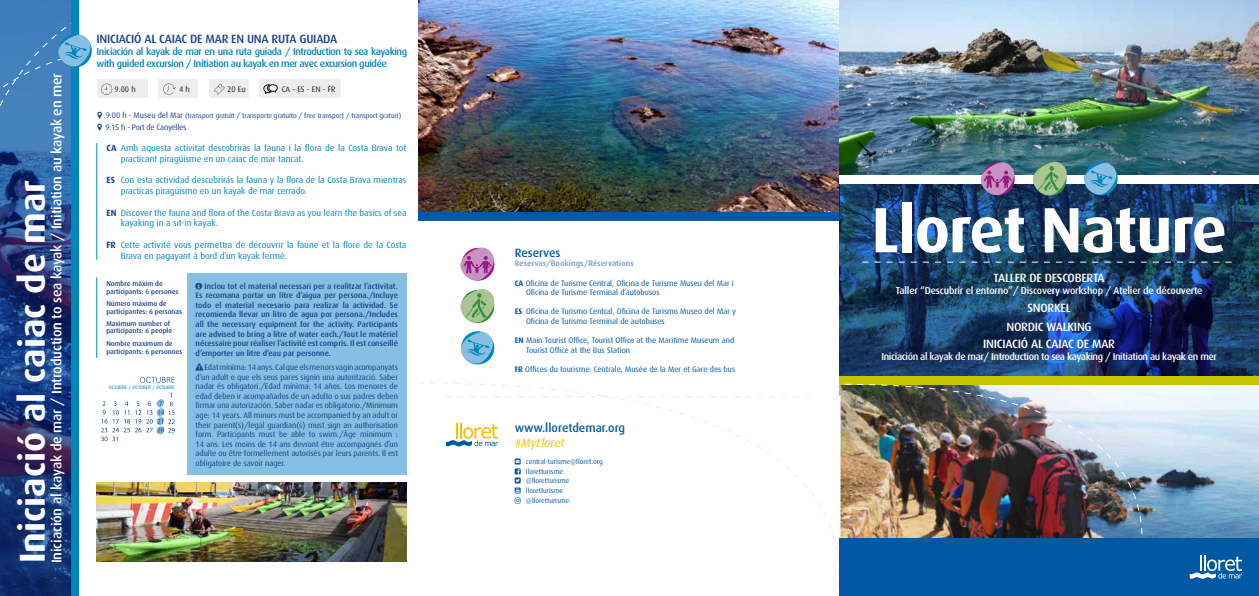
<style>
.page{position:relative;width:1259px;height:596px;background:#fff}
.page>*{position:absolute;margin:0;border:0;box-sizing:border-box;transform-origin:0 0}
.t1{font:700 64px "Dax";letter-spacing:-.02em;color:#fff}
.t2{font:700 36px "Dax";color:#fff}
.t3{font:500 14px "Dax";letter-spacing:-.01em;color:#fff}
.t4{font:500 12px "Dax";letter-spacing:-.02em;color:#fff}
.t5{font:500 12px "Dax";letter-spacing:-.02em;color:#18428c}
.t6{font:500 12px "Dax";color:#0059a2}
.t7{font:italic 12px "Dax";color:#fcbf00}
.t8{font:500 10px/12px "Dax";letter-spacing:-.04em;color:#0086bf}
.t9{font:500 10px "Dax";letter-spacing:-.04em;color:#fff}
.t10{font:500 10px "Dax";letter-spacing:-.02em;color:#fff}
.t11{font:9px/10.8px "Dax";color:#0086bf}
.t12{font:8px/9.6px "Dax";letter-spacing:-.005em;color:#18428c;text-align:justify}
.t13{font:500 8px/9.6px "Dax";color:#18428c;text-align:justify}
.t14{font:8px/9.6px "Dax";color:#0059a2}
.t15{font:700 8px "Dax";color:#8aa3d3}
.t16{font:8px "Dax";color:#1d1d1b}
.t17{font:8px "Dax";letter-spacing:-.025em;color:#18428c}
.t18{font:500 7px/7.4px "Dax";color:#18428c}
.t19{font:7px "Dax";color:#18428c}
.t20{font:7px/9.5px "Dax";color:#0059a2}
.t21{font:5px "Dax";color:#0086bf}
.s1{font-size:8px}
.s2{font-weight:700;color:#18428c}
.s3{font-weight:700}
</style>
<div class="page">
<img style="left:1244px;top:385px;width:15px;height:153px">
<img style="left:418px;top:0;width:421px;height:212px">
<div style="left:418px;top:212px;width:421px;height:8px;background:#0059a2"></div>
<svg style="left:460px;top:247px;width:34px;height:76px"></svg>
<svg style="left:443px;top:383px;width:396px;height:212px"></svg>
<img style="left:0;top:258px;width:71px;height:337px">
<div style="left:71px;top:0;width:8px;height:595px;background:#0086bf"></div>
<svg style="left:460px;top:331px;width:33px;height:34px"></svg>
<div style="left:97px;top:80px;width:50px;height:18px;background:#ededed"></div>
<div style="left:158px;top:80px;width:40px;height:18px;background:#ededed"></div>
<svg style="left:163px;top:83px;width:13px;height:12px"></svg>
<div style="left:209px;top:80px;width:40px;height:18px;background:#ededed"></div>
<svg style="left:214px;top:83px;width:11px;height:12px"></svg>
<div style="left:259px;top:80px;width:82px;height:18px;background:#ededed"></div>
<svg style="left:263px;top:84px;width:15px;height:10px"></svg>
<hr style="left:97px;top:143px;width:1px;height:116px;background:#0086bf">
<hr style="left:97px;top:277px;width:1px;height:80px;background:#0086bf">
<img style="left:97px;top:482px;width:309px;height:79px">
<svg style="left:140px;top:376px;width:35px;height:6px"></svg>
<svg style="left:101px;top:393px;width:74px;height:48px"></svg>
<img style="left:840px;top:0;width:419px;height:175px">
<svg style="left:839px;top:184px;width:420px;height:192px;background:#183d64"></svg>
<svg style="left:862px;top:262px;width:369px;height:1px"></svg>
<div style="left:840px;top:376px;width:419px;height:9px;background:#c6c600"></div>
<img style="left:616px;top:312px;width:628px;height:270px">
<div style="left:839px;top:538px;width:420px;height:57px;background:#0059a2"></div>
<svg style="left:1189px;top:555px;width:53px;height:23px"></svg>
<svg style="left:978px;top:162px;width:36px;height:35px"></svg>
<svg style="left:1030px;top:161px;width:36px;height:36px"></svg>
<svg style="left:1082px;top:162px;width:34px;height:35px"></svg>
<div style="left:187px;top:273px;width:219px;height:201px;background:#86bfe1"></div>
<svg style="left:515px;top:458px;width:6px;height:44px"></svg>
<svg style="left:0;top:0;width:124px;height:258px"></svg>
<h3 class="t3" style="left:49px;top:563px;width:491px;rotate:-90deg">Iniciación al kayak de mar / Introduction to sea kayak / Initiation au kayak en mer</h3>
<h2 class="t2" style="left:12px;top:563px;width:385px;rotate:-90deg">Iniciació al caiac de mar</h2>
<h3 class="t5" style="left:97px;top:32px;width:242px">INICIACIÓ AL CAIAC DE MAR EN UNA RUTA GUIADA</h3>
<p class="t8" style="left:97px;top:46px;width:312px">Iniciación al kayak de mar en una ruta guiada / Introduction to sea kayaking with guided excursion / Initiation au kayak en mer avec excursion guidée</p>
<p class="t16" style="left:114px;top:85px;width:23px">9.00 h</p>
<p class="t16" style="left:179px;top:85px;width:12px">4 h</p>
<p class="t16" style="left:227px;top:85px;width:20px">20 Eu</p>
<p class="t16" style="left:282px;top:85px;width:55px">CA - ES - EN - FR</p>
<p class="t19" style="left:106px;top:111px;width:297px"><span class="s1">9:00 h - Museu del Mar</span> (transport gratuït / transporte gratuito / free transport / transport gratuit)</p>
<p class="t17" style="left:105px;top:122px;width:82px">9:15 h - Port de Canyelles</p>
<p class="t11" style="left:121px;top:142px;width:287px;text-indent:-14px"><span class="s2">CA</span> Amb aquesta activitat descobriràs la fauna i la flora de la Costa Brava tot practicant piragüisme en un caiac de mar tancat.</p>
<p class="t11" style="left:121px;top:175px;width:287px;text-indent:-14px"><span class="s2">ES</span> Con esta actividad descubrirás la fauna y la flora de la Costa Brava mientras practicas piragüismo en un kayak de mar cerrado.</p>
<p class="t11" style="left:121px;top:207px;width:287px;text-indent:-14px"><span class="s2">EN</span> Discover the fauna and flora of the Costa Brava as you learn the basics of sea kayaking in a sit-in kayak.</p>
<p class="t11" style="left:121px;top:239px;width:287px;text-indent:-14px"><span class="s2">FR</span> Cette activité vous permettra de découvrir la faune et la flore de la Costa<br>Brava en pagayant à bord d’un kayak fermé.</p>
<p class="t18" style="left:106px;top:280px;width:74px">Nombre màxim de participants: 6 persones</p>
<p class="t18" style="left:106px;top:300px;width:77px">Número máximo de participantes: 6 personas</p>
<p class="t18" style="left:106px;top:320px;width:67px">Maximum number of participants: 6 people</p>
<p class="t18" style="left:106px;top:339px;width:78px;line-height:8.4px">Nombre maximum de participants: 6 personnes</p>
<p class="t21" style="left:109px;top:384px;width:67px">OCTUBRE / OCTOBER / OCTOBRE</p>
<p class="t13" style="left:196px;top:281px;width:204px;text-indent:9px">Inclou tot el material necessari per a realitzar l’activitat.<br>Es recomana portar un litre d’aigua per persona./Incluye todo el material necesario para realizar la actividad. Se recomienda llevar un litro de agua por persona./Includes all the necessary equipment for the activity. Participants are advised to bring a litre of water each./Tout le matériel nécessaire pour réaliser l’activité est compris. Il est conseillé d’emporter un litre d’eau par personne.</p>
<p class="t12" style="left:196px;top:362px;width:204px">❑Edat mínima: 14 anys. Cal que els menors vagin acompanyats d’un adult o que els seus pares signin una autorització. Saber nadar és obligatori./Edad mínima: 14 años. Los menores de edad deben ir acompañados de un adulto o sus padres deben firmar una autorización. Saber nadar es obligatorio./Minimum age: 14 years. All minors must be accompanied by an adult or their parent(s)/legal guardian(s) must sign an authorisation form. Participants must be able to swim./Âge minimum :<br>14 ans. Les moins de 14 ans devront être accompagnés d’un adulte ou être formellement autorisés par leurs parents. Il est obligatoire de savoir nager.</p>
<h3 class="t6" style="left:515px;top:246px;width:47px">Reserves</h3>
<p class="t15" style="left:515px;top:259px;width:121px">Reservas/Bookings/Réservations</p>
<p class="t14" style="left:526px;top:278px;width:209px;text-indent:-11px"><span class="s3">CA</span> Oficina de Turisme Central, Oficina de Turisme Museu del Mar i<br>Oficina de Turisme Terminal d’autobusos</p>
<p class="t14" style="left:526px;top:307px;width:211px;text-indent:-11px"><span class="s3">ES</span> Oficina de Turismo Central, Oficina de Turismo Museo del Mar y<br>Oficina de Turismo Terminal de autobuses</p>
<p class="t14" style="left:526px;top:335px;width:210px;text-indent:-11px"><span class="s3">EN</span> Main Tourist Office, Tourist Office at the Maritime Museum and<br>Tourist Office at the Bus Station</p>
<p class="t14" style="left:515px;top:364px;width:222px"><span class="s3">FR</span> Offices du tourisme: Centrale, Musée de la Mer et Gare des bus</p>
<h3 class="t6" style="left:515px;top:421px;width:112px">www.lloretdemar.org</h3>
<h3 class="t7" style="left:515px;top:435px;width:51px">#MyLloret</h3>
<p class="t20" style="left:526px;top:457px;width:78px">central-turisme@lloret.org lloretturisme @lloretturisme lloretturisme @lloretturisme</p>
<h1 class="t1" style="left:871px;top:194px;width:357px">Lloret Nature</h1>
<h3 class="t4" style="left:993px;top:271px;width:113px">TALLER DE DESCOBERTA</h3>
<p class="t10" style="left:895px;top:285px;width:308px">Taller “Descubrir el entorno”/ Discovery workshop / Atelier de découverte</p>
<h3 class="t4" style="left:1006px;top:319px;width:87px">NORDIC WALKING</h3>
<h3 class="t4" style="left:1027px;top:301px;width:45px">SNORKEL</h3>
<h3 class="t4" style="left:983px;top:337px;width:133px">INICIACIÓ AL CAIAC DE MAR</h3>
<p class="t9" style="left:881px;top:351px;width:337px">Iniciación al kayak de mar/ Introduction to sea kayaking / Initiation au kayak en mer</p>
</div>
